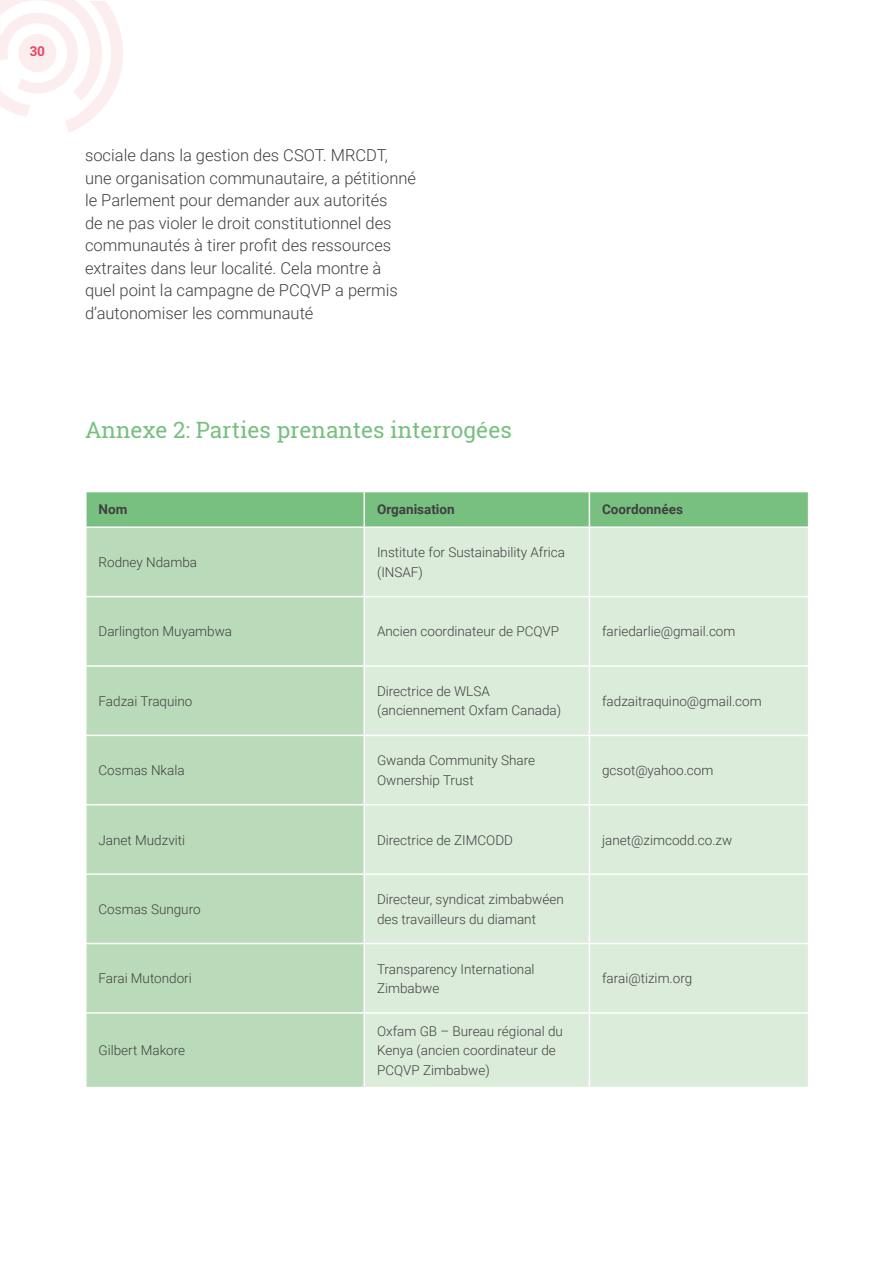
<style>
.page{position:relative;width:893px;height:1263px;background:#fff}
.page>*{position:absolute;margin:0;border:0;box-sizing:border-box;transform-origin:0 0}
.t1{font:22.5px "Roboto Slab";color:#78c080}
.t2{font:300 16.5px/22.5px "Roboto";color:#414042}
.t3{font:300 13.5px/19.5px "Roboto";color:#414042}
.t4{font:700 13.5px "Roboto";color:#414042}
.t5{font:700 13.5px "Roboto Slab";color:#e64561}
</style>
<div class="page">
<svg style="left:0;top:0;width:123px;height:132px"></svg>
<div style="left:87px;top:492px;width:721px;height:34px;background:#78c080"></div>
<div style="left:87px;top:528px;width:277px;height:559px;background:#badbb9"></div>
<div style="left:365px;top:528px;width:443px;height:559px;background:#dbecda"></div>
<hr style="left:364px;top:492px;width:1px;height:34px;background:#fff">
<hr style="left:589px;top:492px;width:1px;height:34px;background:#fff">
<hr style="left:589px;top:528px;width:1px;height:68px;background:#fff">
<hr style="left:85px;top:596px;width:279px;height:1px;background:#fff">
<hr style="left:364px;top:596px;width:225px;height:1px;background:#fff">
<hr style="left:589px;top:596px;width:220px;height:1px;background:#fff">
<hr style="left:589px;top:597px;width:1px;height:68px;background:#fff">
<hr style="left:85px;top:665px;width:279px;height:2px;background:#fff">
<hr style="left:364px;top:665px;width:225px;height:2px;background:#fff">
<hr style="left:589px;top:665px;width:220px;height:2px;background:#fff">
<hr style="left:589px;top:667px;width:1px;height:68px;background:#fff">
<hr style="left:85px;top:735px;width:279px;height:1px;background:#fff">
<hr style="left:364px;top:735px;width:225px;height:1px;background:#fff">
<hr style="left:589px;top:735px;width:220px;height:1px;background:#fff">
<hr style="left:589px;top:736px;width:1px;height:68px;background:#fff">
<hr style="left:85px;top:804px;width:279px;height:1px;background:#fff">
<hr style="left:364px;top:804px;width:225px;height:1px;background:#fff">
<hr style="left:589px;top:804px;width:220px;height:1px;background:#fff">
<hr style="left:589px;top:805px;width:1px;height:68px;background:#fff">
<hr style="left:85px;top:873px;width:279px;height:2px;background:#fff">
<hr style="left:364px;top:873px;width:225px;height:2px;background:#fff">
<hr style="left:589px;top:873px;width:220px;height:2px;background:#fff">
<hr style="left:589px;top:875px;width:1px;height:68px;background:#fff">
<hr style="left:85px;top:943px;width:279px;height:1px;background:#fff">
<hr style="left:364px;top:943px;width:225px;height:1px;background:#fff">
<hr style="left:589px;top:943px;width:220px;height:1px;background:#fff">
<hr style="left:589px;top:944px;width:1px;height:68px;background:#fff">
<hr style="left:85px;top:1012px;width:279px;height:2px;background:#fff">
<hr style="left:364px;top:1012px;width:225px;height:2px;background:#fff">
<hr style="left:589px;top:1012px;width:220px;height:2px;background:#fff">
<hr style="left:589px;top:1014px;width:1px;height:73px;background:#fff">
<p class="t5" style="left:30px;top:42px;width:17px">30</p>
<p class="t2" style="left:85px;top:143px;width:332px">sociale dans la gestion des CSOT. MRCDT, une organisation communautaire, a pétitionné le Parlement pour demander aux autorités<br>de ne pas violer le droit constitutionnel des communautés à tirer profit des ressources extraites dans leur localité. Cela montre à quel point la campagne de PCQVP a permis d’autonomiser les communauté</p>
<h1 class="t1" style="left:85px;top:414px;width:428px">Annexe 2: Parties prenantes interrogées</h1>
<p class="t4" style="left:99px;top:500px;width:30px">Nom</p>
<p class="t4" style="left:377px;top:500px;width:79px">Organisation</p>
<p class="t4" style="left:602px;top:500px;width:82px">Coordonnées</p>
<p class="t3" style="left:99px;top:552px;width:100px">Rodney Ndamba</p>
<p class="t3" style="left:377px;top:542px;width:190px">Institute for Sustainability Africa (INSAF)</p>
<p class="t3" style="left:99px;top:621px;width:135px">Darlington Muyambwa</p>
<p class="t3" style="left:377px;top:621px;width:184px">Ancien coordinateur de PCQVP</p>
<p class="t3" style="left:602px;top:621px;width:135px">fariedarlie@gmail.com</p>
<p class="t3" style="left:99px;top:691px;width:95px">Fadzai Traquino</p>
<p class="t3" style="left:377px;top:681px;width:186px">Directrice de WLSA (anciennement Oxfam Canada)</p>
<p class="t3" style="left:602px;top:691px;width:161px">fadzaitraquino@gmail.com</p>
<p class="t3" style="left:99px;top:760px;width:88px">Cosmas Nkala</p>
<p class="t3" style="left:377px;top:750px;width:160px">Gwanda Community Share<br>Ownership Trust</p>
<p class="t3" style="left:602px;top:760px;width:113px">gcsot@yahoo.com</p>
<p class="t3" style="left:99px;top:829px;width:88px">Janet Mudzviti</p>
<p class="t3" style="left:377px;top:829px;width:138px">Directrice de ZIMCODD</p>
<p class="t3" style="left:602px;top:829px;width:132px">janet@zimcodd.co.zw</p>
<p class="t3" style="left:99px;top:899px;width:104px">Cosmas Sunguro</p>
<p class="t3" style="left:377px;top:889px;width:188px">Directeur, syndicat zimbabwéen des travailleurs du diamant</p>
<p class="t3" style="left:99px;top:968px;width:95px">Farai Mutondori</p>
<p class="t3" style="left:377px;top:958px;width:159px">Transparency International<br>Zimbabwe</p>
<p class="t3" style="left:602px;top:968px;width:92px">farai@tizim.org</p>
<p class="t3" style="left:99px;top:1040px;width:88px">Gilbert Makore</p>
<p class="t3" style="left:377px;top:1021px;width:187px">Oxfam GB – Bureau régional du<br>Kenya (ancien coordinateur de<br>PCQVP Zimbabwe)</p>
</div>
